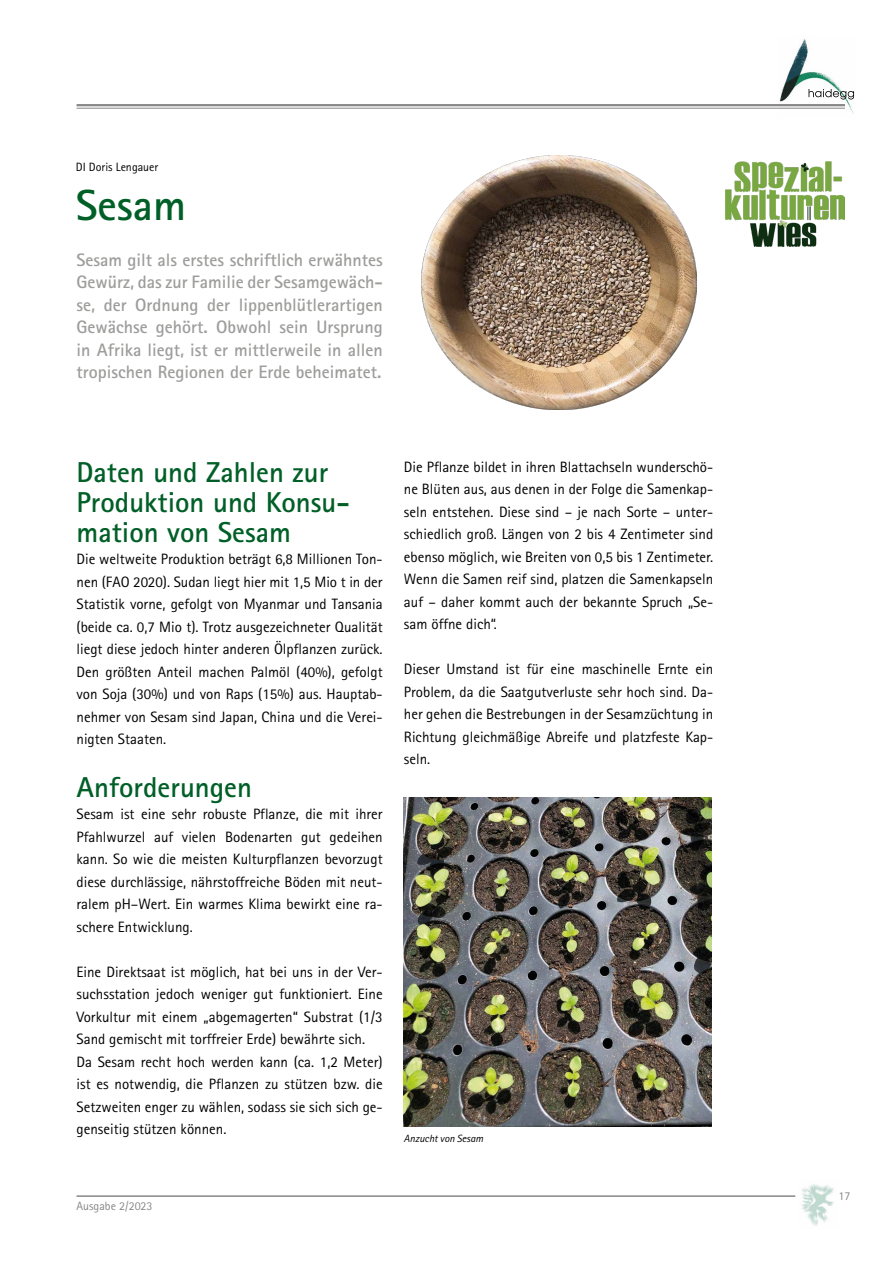
<style>
.page{position:relative;width:893px;height:1263px;background:#fff}
.page>*{position:absolute;margin:0;border:0;box-sizing:border-box;transform-origin:0 0}
.t1{font:700 43.5px "Rotis Sans Serif";color:#005f27}
.t2{font:700 28.8px/30px "Rotis Sans Serif";color:#005f27}
.t3{font:700 18px/22.5px "Rotis Sans Serif";color:#9d9d9c;text-align:justify}
.t4{font:15px/22.5px "Rotis Sans Serif";color:#000;text-align:justify}
.t5{font:12px "Rotis Sans Serif";color:#878787}
.t6{font:12px "Rotis Sans Serif";color:#020203}
.t7{font:italic 10.5px "Rotis Sans Serif";color:#000}
</style>
<div class="page">
<hr style="left:77px;top:1195px;width:718px;height:2px;background:#878787">
<hr style="left:77px;top:104px;width:768px;height:2px;background:#878787">
<hr style="left:77px;top:108px;width:768px;height:1px;background:#878787">
<img style="left:801px;top:1184px;width:33px;height:42px">
<img style="left:778px;top:39px;width:77px;height:75px">
<img style="left:809px;top:89px;width:45px;height:11px">
<img style="left:726px;top:162px;width:119px;height:84px">
<img style="left:422px;top:155px;width:275px;height:254px">
<img style="left:404px;top:797px;width:308px;height:329px">
<p class="t6" style="left:76px;top:160px;width:84px">DI Doris Lengauer</p>
<h1 class="t1" style="left:76px;top:178px;width:112px">Sesam</h1>
<p class="t3" style="left:77px;top:248px;width:308px">Sesam gilt als erstes schriftlich erwähntes Gewürz, das zur Familie der Sesamgewäch&shy;se, der Ordnung der lippenblütlerartigen Gewächse gehört. Obwohl sein Ursprung in Afrika liegt, ist er mittlerweile in allen tropischen Regionen der Erde beheimatet.</p>
<h2 class="t2" style="left:77px;top:457px;width:275px">Daten und Zahlen zur<br>Produktion und Konsu&shy;mation von Sesam</h2>
<p class="t4" style="left:77px;top:548px;width:308px">Die weltweite Produktion beträgt 6,8 Millionen Ton&shy;nen (FAO 2020). Sudan liegt hier mit 1,5 Mio t in der Statistik vorne, gefolgt von Myanmar und Tansania (beide ca. 0,7 Mio t). Trotz ausgezeichneter Qualität liegt diese jedoch hinter anderen Ölpflanzen zurück.<br>Den größten Anteil machen Palmöl (40%), gefolgt von Soja (30%) und von Raps (15%) aus. Hauptab&shy;nehmer von Sesam sind Japan, China und die Verei&shy;nigten Staaten.</p>
<h2 class="t2" style="left:77px;top:772px;width:177px">Anforderungen</h2>
<p class="t4" style="left:77px;top:803px;width:308px">Sesam ist eine sehr robuste Pflanze, die mit ihrer Pfahlwurzel auf vielen Bodenarten gut gedeihen kann. So wie die meisten Kulturpflanzen bevorzugt diese durchlässige, nährstoffreiche Böden mit neut&shy;ralem pH–Wert. Ein warmes Klima bewirkt eine ra&shy;schere Entwicklung.</p>
<p class="t4" style="left:77px;top:960px;width:308px;text-align:left">Eine Direktsaat ist möglich, hat bei uns in der Ver&shy;suchsstation jedoch weniger gut funktioniert. Eine Vorkultur mit einem „abgemagerten“ Substrat (1/3<br>Sand gemischt mit torffreier Erde) bewährte sich.<br>Da Sesam recht hoch werden kann (ca. 1,2 Meter) ist es notwendig, die Pflanzen zu stützen bzw. die Setzweiten enger zu wählen, sodass sie sich sich ge&shy;genseitig stützen können.</p>
<p class="t4" style="left:404px;top:455px;width:311px">Die Pflanze bildet in ihren Blattachseln wunderschö&shy;ne Blüten aus, aus denen in der Folge die Samenkap&shy;seln entstehen. Diese sind – je nach Sorte – unter&shy;schiedlich groß. Längen von 2 bis 4 Zentimeter sind ebenso möglich, wie Breiten von 0,5 bis 1 Zentimeter.<br>Wenn die Samen reif sind, platzen die Samenkapseln auf – daher kommt auch der bekannte Spruch „Se&shy;sam öffne dich“.</p>
<p class="t4" style="left:404px;top:658px;width:311px">Dieser Umstand ist für eine maschinelle Ernte ein Problem, da die Saatgutverluste sehr hoch sind. Da&shy;her gehen die Bestrebungen in der Sesamzüchtung in Richtung gleichmäßige Abreife und platzfeste Kap&shy;seln.</p>
<p class="t7" style="left:404px;top:1132px;width:81px">Anzucht von Sesam</p>
<p class="t5" style="left:77px;top:1198px;width:77px">Ausgabe 2/2023</p>
<p class="t5" style="left:839px;top:1189px;width:13px">17</p>
</div>
